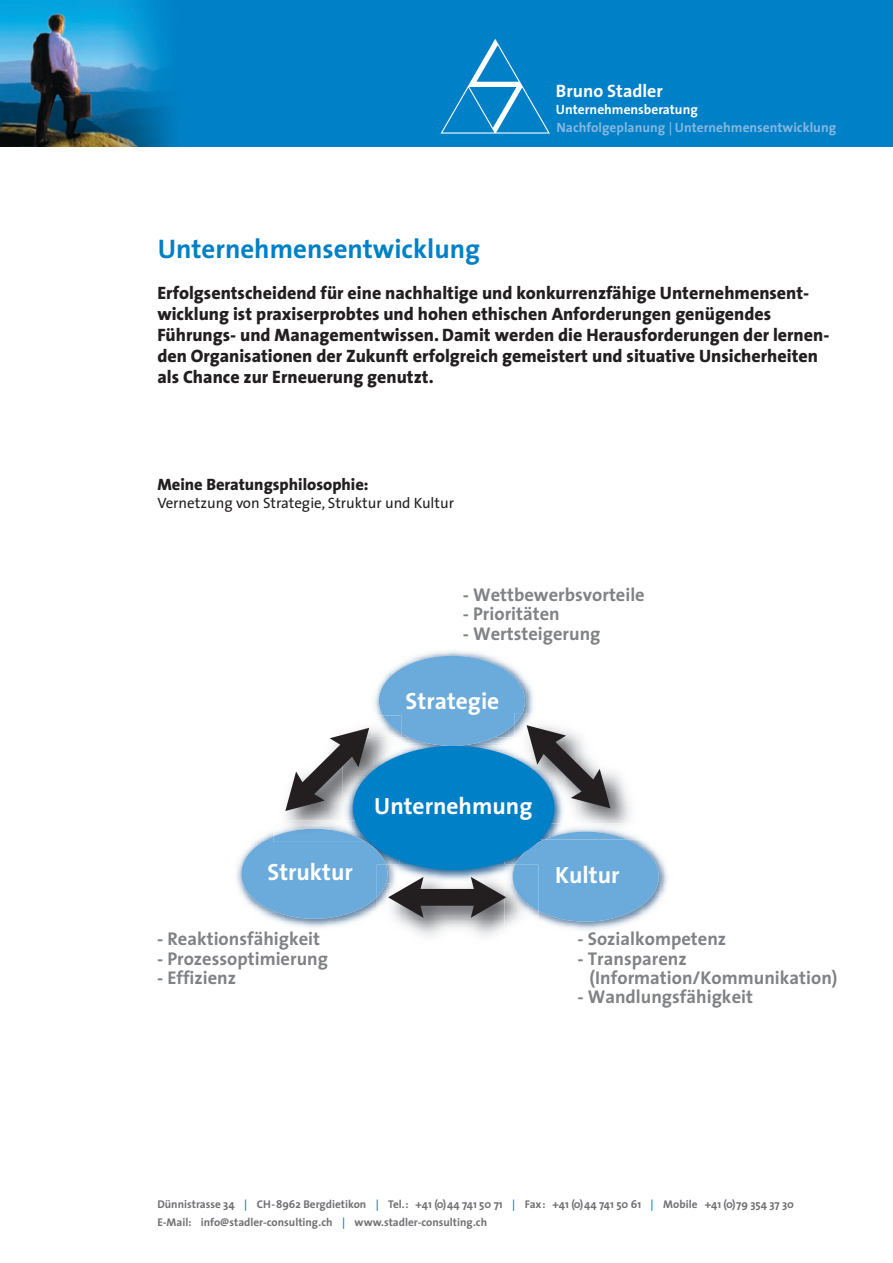
<style>
.page{position:relative;width:893px;height:1263px;background:#fff}
.page>*{position:absolute;margin:0;border:0;box-sizing:border-box;transform-origin:0 0}
.t1{font:700 27px "The Sans";color:#0080c6}
.t2{font:700 23.55px "The Sans";color:#fff}
.t3{font:700 18.45px/19.2px "The Sans";color:#808285}
.t4{font:800 18px/21px "The Sans";color:#231f20}
.t5{font:700 18px "The Sans";color:#fff}
.t6{font:800 16.5px "The Sans";color:#231f20}
.t7{font:15px "The Sans";color:#231f20}
.t8{font:700 13.5px "The Sans";color:#86b7e1}
.t9{font:700 13.5px "The Sans";color:#fff}
.t10{font:700 11.25px/18px "The Sans";color:#717074}
.s1{color:#0080c6}
</style>
<div class="page">
<img style="left:0;top:0;width:893px;height:147px">
<svg style="left:441px;top:39px;width:109px;height:95px;background:#1b8dcc"></svg>
<img style="left:236px;top:832px;width:125px;height:96px">
<img style="left:545px;top:856px;width:123px;height:74px">
<img style="left:506px;top:857px;width:9px;height:8px">
<svg style="left:515px;top:839px;width:144px;height:83px;background:#77b0dc"></svg>
<img style="left:506px;top:865px;width:7px;height:18px">
<img style="left:504px;top:883px;width:34px;height:48px">
<img style="left:513px;top:865px;width:25px;height:46px">
<svg style="left:241px;top:836px;width:265px;height:83px;background:#7fa4c1"></svg>
<img style="left:343px;top:737px;width:36px;height:84px">
<img style="left:343px;top:821px;width:26px;height:21px">
<img style="left:273px;top:829px;width:93px;height:13px">
<img style="left:371px;top:715px;width:8px;height:42px">
<svg style="left:285px;top:728px;width:84px;height:83px"></svg>
<img style="left:574px;top:772px;width:57px;height:51px">
<img style="left:551px;top:808px;width:12px;height:15px">
<img style="left:541px;top:823px;width:97px;height:16px">
<img style="left:544px;top:831px;width:83px;height:8px">
<svg style="left:379px;top:656px;width:231px;height:152px"></svg>
<div style="left:353px;top:746px;width:201px;height:124px;background:#0080c6;border-radius:50%"></div>
<h1 class="t1" style="left:158px;top:226px;width:324px">Unternehmensentwicklung</h1>
<p class="t5" style="left:556px;top:76px;width:108px">Bruno Stadler</p>
<p class="t9" style="left:556px;top:98px;width:143px">Unternehmensberatung</p>
<p class="t8" style="left:556px;top:117px;width:281px">Nachfolgeplanung | Unternehmensentwicklung</p>
<p class="t4" style="left:157px;top:282px;width:674px">Erfolgsentscheidend für eine nachhaltige und konkurrenzfähige Unternehmensent&shy;wicklung ist praxiserprobtes und hohen ethischen Anforderungen genügendes Führungs- und Managementwissen. Damit werden die Herausforderungen der lernen&shy;den Organisationen der Zukunft erfolgreich gemeistert und situative Unsicherheiten als Chance zur Erneuerung genutzt.</p>
<p class="t6" style="left:157px;top:470px;width:213px">Meine Beratungsphilosophie:</p>
<p class="t7" style="left:157px;top:490px;width:298px">Vernetzung von Strategie, Struktur und Kultur</p>
<p class="t3" style="left:463px;top:585px;width:183px">- Wettbewerbsvorteile</p>
<p class="t3" style="left:463px;top:604px;width:98px">- Prioritäten</p>
<p class="t3" style="left:463px;top:623px;width:139px">- Wertsteigerung</p>
<h2 class="t2" style="left:406px;top:682px;width:95px">Strategie</h2>
<h2 class="t2" style="left:374px;top:787px;width:160px">Unternehmung</h2>
<h2 class="t2" style="left:267px;top:853px;width:87px">Struktur</h2>
<h2 class="t2" style="left:555px;top:856px;width:66px">Kultur</h2>
<p class="t3" style="left:157px;top:929px;width:165px">- Reaktionsfähigkeit</p>
<p class="t3" style="left:157px;top:948px;width:172px">- Prozessoptimierung</p>
<p class="t3" style="left:157px;top:967px;width:81px">- Effizienz</p>
<p class="t3" style="left:577px;top:929px;width:150px">- Sozialkompetenz</p>
<p class="t3" style="left:590px;top:948px;width:249px;text-indent:-12px">- Transparenz (Information/Kommunikation)</p>
<p class="t3" style="left:577px;top:987px;width:177px">- Wandlungsfähigkeit</p>
<p class="t10" style="left:157px;top:1195px;width:638px">Dünnistrasse 34 <span class="s1">|</span> CH-8962 Bergdietikon <span class="s1">|</span> Tel.: +41 (0)44 741 50 71 <span class="s1">|</span> Fax: +41 (0)44 741 50 61 <span class="s1">|</span> Mobile +41 (0)79 354 37 30<br>E-Mail: info@stadler-consulting.ch <span class="s1">|</span> www.stadler-consulting.ch</p>
</div>
